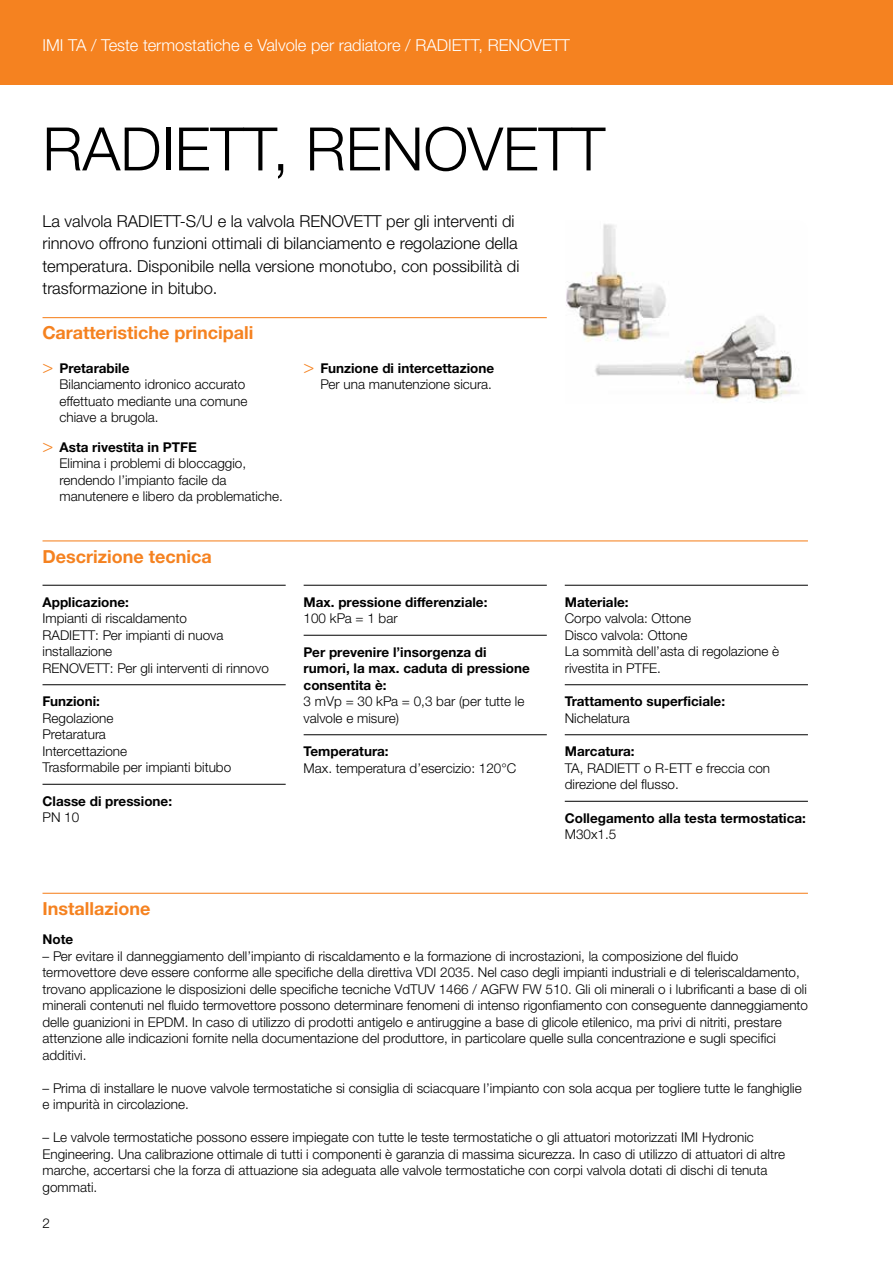
<style>
.page{position:relative;width:893px;height:1263px;background:#fff}
.page>*{position:absolute;margin:0;border:0;box-sizing:border-box;transform-origin:0 0}
.t1{font:300 60px "Helvetica Neue LTW1 G";color:#000}
.t2{font:700 18px "Helvetica Neue LTW1 G";color:#f58220}
.t3{font:300 16.5px/22.5px "Helvetica Neue LTW1 G";color:#000}
.t4{font:300 16.5px "Helvetica Neue LTW1 G";color:#fff}
.t5{font:300 13.5px/16.5px "Helvetica Neue LTW1 G";color:#000}
.t6{font:700 13.5px/16.5px "Helvetica Neue LTW1 G";color:#000;text-align:right}
.s1{font-family:"Helvetica Neue LT Std";font-size:18px;color:#f58220}
.s2{font-weight:700}
.s3{font-family:"Helvetica Neue LT Std";font-weight:300;font-size:18px;color:#f58220}
.s4{font-weight:300}
</style>
<div class="page">
<div style="left:0;top:0;width:893px;height:85px;background:#f58220"></div>
<hr style="left:43px;top:317px;width:504px;height:1px;background:#f58220">
<hr style="left:43px;top:540px;width:765px;height:1px;background:#f58220">
<hr style="left:43px;top:585px;width:243px;height:1px;background:#000">
<hr style="left:43px;top:684px;width:243px;height:1px;background:#000">
<hr style="left:43px;top:784px;width:243px;height:1px;background:#000">
<hr style="left:304px;top:585px;width:243px;height:1px;background:#000">
<hr style="left:304px;top:635px;width:243px;height:1px;background:#000">
<hr style="left:304px;top:734px;width:243px;height:1px;background:#000">
<hr style="left:565px;top:585px;width:243px;height:1px;background:#000">
<hr style="left:565px;top:684px;width:243px;height:1px;background:#000">
<hr style="left:565px;top:734px;width:243px;height:1px;background:#000">
<hr style="left:565px;top:801px;width:243px;height:1px;background:#000">
<hr style="left:43px;top:893px;width:765px;height:1px;background:#f58220">
<img style="left:566px;top:224px;width:233px;height:179px">
<p class="t4" style="left:43px;top:35px;width:529px">IMI TA / Teste termostatiche e Valvole per radiatore / RADIETT, RENOVETT</p>
<h1 class="t1" style="left:43px;top:112px;width:564px">RADIETT, RENOVETT</h1>
<p class="t3" style="left:43px;top:210px;width:478px">La valvola RADIETT-S/U e la valvola RENOVETT per gli interventi di rinnovo offrono funzioni ottimali di bilanciamento e regolazione della temperatura. Disponibile nella versione monotubo, con possibilità di trasformazione in bitubo.</p>
<h2 class="t2" style="left:43px;top:322px;width:212px">Caratteristiche principali</h2>
<p class="t5" style="left:60px;top:360px;width:189px;text-indent:-17px"><span class="s1">&gt;</span> <span class="s2">Pretarabile<br></span>Bilanciamento idronico accurato effettuato mediante una comune chiave a brugola.</p>
<p class="t5" style="left:60px;top:439px;width:225px;text-indent:-17px"><span class="s1">&gt;</span> <span class="s2">Asta rivestita in PTFE<br></span>Elimina i problemi di bloccaggio, rendendo l’impianto facile da manutenere e libero da problematiche.</p>
<p class="t6" style="left:304px;top:360px;width:192px"><span class="s3">&gt;</span> Funzione di intercettazione<br><span class="s4">Per una manutenzione sicura.</span></p>
<h2 class="t2" style="left:43px;top:545px;width:171px">Descrizione tecnica</h2>
<p class="t6" style="left:43px;top:594px;width:88px">Applicazione:</p>
<p class="t5" style="left:43px;top:610px;width:228px">Impianti di riscaldamento<br>RADIETT: Per impianti di nuova installazione<br>RENOVETT: Per gli interventi di rinnovo</p>
<p class="t6" style="left:43px;top:693px;width:59px">Funzioni:</p>
<p class="t5" style="left:43px;top:710px;width:190px">Regolazione<br>Pretaratura<br>Intercettazione<br>Trasformabile per impianti bitubo</p>
<p class="t6" style="left:43px;top:793px;width:131px">Classe di pressione:</p>
<p class="t5" style="left:43px;top:809px;width:38px">PN 10</p>
<p class="t6" style="left:304px;top:594px;width:185px">Max. pressione differenziale:</p>
<p class="t5" style="left:304px;top:610px;width:96px">100 kPa = 1 bar</p>
<p class="t6" style="left:304px;top:644px;width:228px;text-align:left">Per prevenire l’insorgenza di rumori, la max. caduta di pressione consentita è:</p>
<p class="t5" style="left:304px;top:693px;width:222px">3 mVp = 30 kPa = 0,3 bar (per tutte le valvole e misure)</p>
<p class="t6" style="left:304px;top:743px;width:86px">Temperatura:</p>
<p class="t5" style="left:304px;top:760px;width:214px">Max. temperatura d’esercizio: 120°C</p>
<p class="t6" style="left:565px;top:594px;width:65px">Materiale:</p>
<p class="t5" style="left:565px;top:610px;width:216px">Corpo valvola: Ottone<br>Disco valvola: Ottone<br>La sommità dell’asta di regolazione è rivestita in PTFE.</p>
<p class="t6" style="left:565px;top:693px;width:162px">Trattamento superficiale:</p>
<p class="t5" style="left:565px;top:710px;width:66px">Nichelatura</p>
<p class="t6" style="left:565px;top:743px;width:71px">Marcatura:</p>
<p class="t5" style="left:565px;top:760px;width:207px">TA, RADIETT o R-ETT e freccia con direzione del flusso.</p>
<p class="t6" style="left:565px;top:810px;width:243px">Collegamento alla testa termostatica:</p>
<p class="t5" style="left:565px;top:826px;width:53px">M30x1.5</p>
<h2 class="t2" style="left:43px;top:897px;width:109px">Installazione</h2>
<p class="t6" style="left:43px;top:931px;width:32px">Note</p>
<p class="t5" style="left:43px;top:948px;width:767px">– Per evitare il danneggiamento dell’impianto di riscaldamento e la formazione di incrostazioni, la composizione del fluido termovettore deve essere conforme alle specifiche della direttiva VDI 2035. Nel caso degli impianti industriali e di teleriscaldamento, trovano applicazione le disposizioni delle specifiche tecniche VdTUV 1466 / AGFW FW 510. Gli oli minerali o i lubrificanti a base di oli minerali contenuti nel fluido termovettore possono determinare fenomeni di intenso rigonfiamento con conseguente danneggiamento delle guanizioni in EPDM. In caso di utilizzo di prodotti antigelo e antiruggine a base di glicole etilenico, ma privi di nitriti, prestare attenzione alle indicazioni fornite nella documentazione del produttore, in particolare quelle sulla concentrazione e sugli specifici additivi.</p>
<p class="t5" style="left:43px;top:1080px;width:761px">– Prima di installare le nuove valvole termostatiche si consiglia di sciacquare l’impianto con sola acqua per togliere tutte le fanghiglie e impurità in circolazione.</p>
<p class="t5" style="left:43px;top:1129px;width:744px">– Le valvole termostatiche possono essere impiegate con tutte le teste termostatiche o gli attuatori motorizzati IMI Hydronic Engineering. Una calibrazione ottimale di tutti i componenti è garanzia di massima sicurezza. In caso di utilizzo di attuatori di altre marche, accertarsi che la forza di attuazione sia adeguata alle valvole termostatiche con corpi valvola dotati di dischi di tenuta gommati.</p>
<p class="t5" style="left:43px;top:1215px;width:9px">2</p>
</div>
